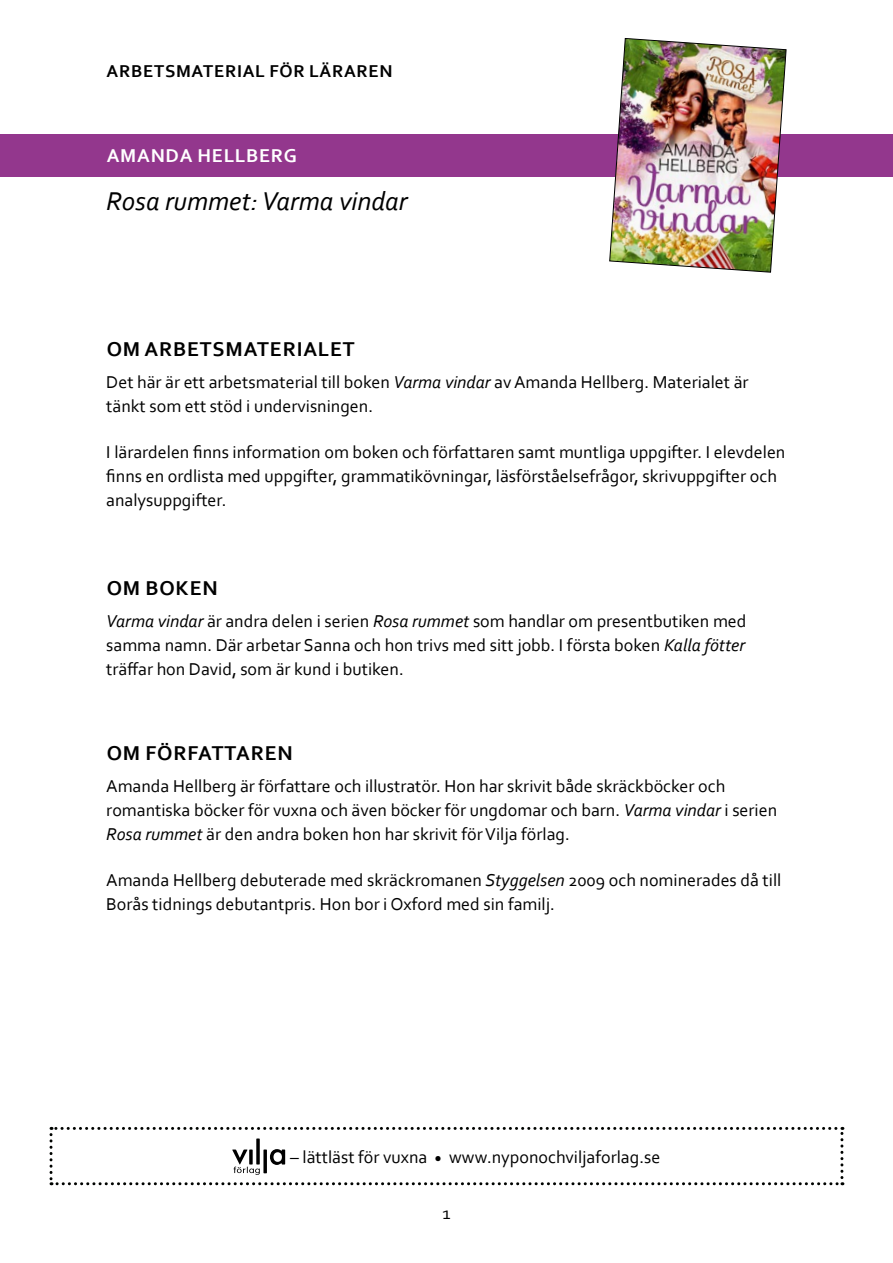
<style>
.page{position:relative;width:893px;height:1263px;background:#fff}
.page>*{position:absolute;margin:0;border:0;box-sizing:border-box;transform-origin:0 0}
.t1{font:italic 27px "Corbel";color:#000}
.t2{font:700 21px "Corbel";letter-spacing:.04em;color:#000}
.t3{font:700 19.5px "Corbel";letter-spacing:.04em;color:#fff}
.t4{font:18px/24px "Corbel";color:#000}
.t5{font:700 18px "Corbel";letter-spacing:.04em;color:#000}
.s1{font-style:italic}
</style>
<div class="page">
<div style="left:0;top:134px;width:893px;height:42px;background:#93378d"></div>
<img style="left:609px;top:38px;width:177px;height:235px">
<svg style="left:50px;top:1127px;width:793px;height:58px"></svg>
<p class="t5" style="left:107px;top:60px;width:287px">ARBETSMATERIAL FÖR LÄRAREN</p>
<p class="t3" style="left:107px;top:144px;width:192px">AMANDA HELLBERG</p>
<h1 class="t1" style="left:106px;top:184px;width:303px">Rosa rummet: Varma vindar</h1>
<p class="t2" style="left:107px;top:336px;width:250px">OM ARBETSMATERIALET</p>
<p class="t4" style="left:106px;top:370px;width:644px">Det här är ett arbetsmaterial till boken <span class="s1">Varma vindar</span> av Amanda Hellberg. Materialet är tänkt som ett stöd i undervisningen.</p>
<p class="t4" style="left:106px;top:439px;width:681px">I lärardelen finns information om boken och författaren samt muntliga uppgifter. I elevdelen finns en ordlista med uppgifter, grammatikövningar, läsförståelsefrågor, skrivuppgifter och analysuppgifter.</p>
<p class="t2" style="left:107px;top:575px;width:112px">OM BOKEN</p>
<p class="t4" style="left:106px;top:609px;width:642px;text-align:justify"><span class="s1">Varma vindar</span> är andra delen i serien <span class="s1">Rosa rummet</span> som handlar om presentbutiken med samma namn. Där arbetar Sanna och hon trivs med sitt jobb. I första boken <span class="s1">Kalla fötter </span>träffar hon David, som är kund i butiken.</p>
<p class="t2" style="left:107px;top:740px;width:188px">OM FÖRFATTAREN</p>
<p class="t4" style="left:106px;top:774px;width:672px">Amanda Hellberg är författare och illustratör. Hon har skrivit både skräckböcker och romantiska böcker för vuxna och även böcker för ungdomar och barn. <span class="s1">Varma vindar</span> i serien<br><span class="s1">Rosa rummet</span> är den andra boken hon har skrivit för Vilja förlag.</p>
<p class="t4" style="left:106px;top:867px;width:676px">Amanda Hellberg debuterade med skräckromanen <span class="s1">Styggelsen</span> 2009 och nominerades då till<br>Borås tidnings debutantpris. Hon bor i Oxford med sin familj.</p>
<p class="t4" style="left:290px;top:1144px;width:372px">– lättläst för vuxna <sub>•</sub> www.nyponochviljaforlag.se</p>
<p class="t4" style="left:442px;top:1200px;width:10px">1</p>
</div>
